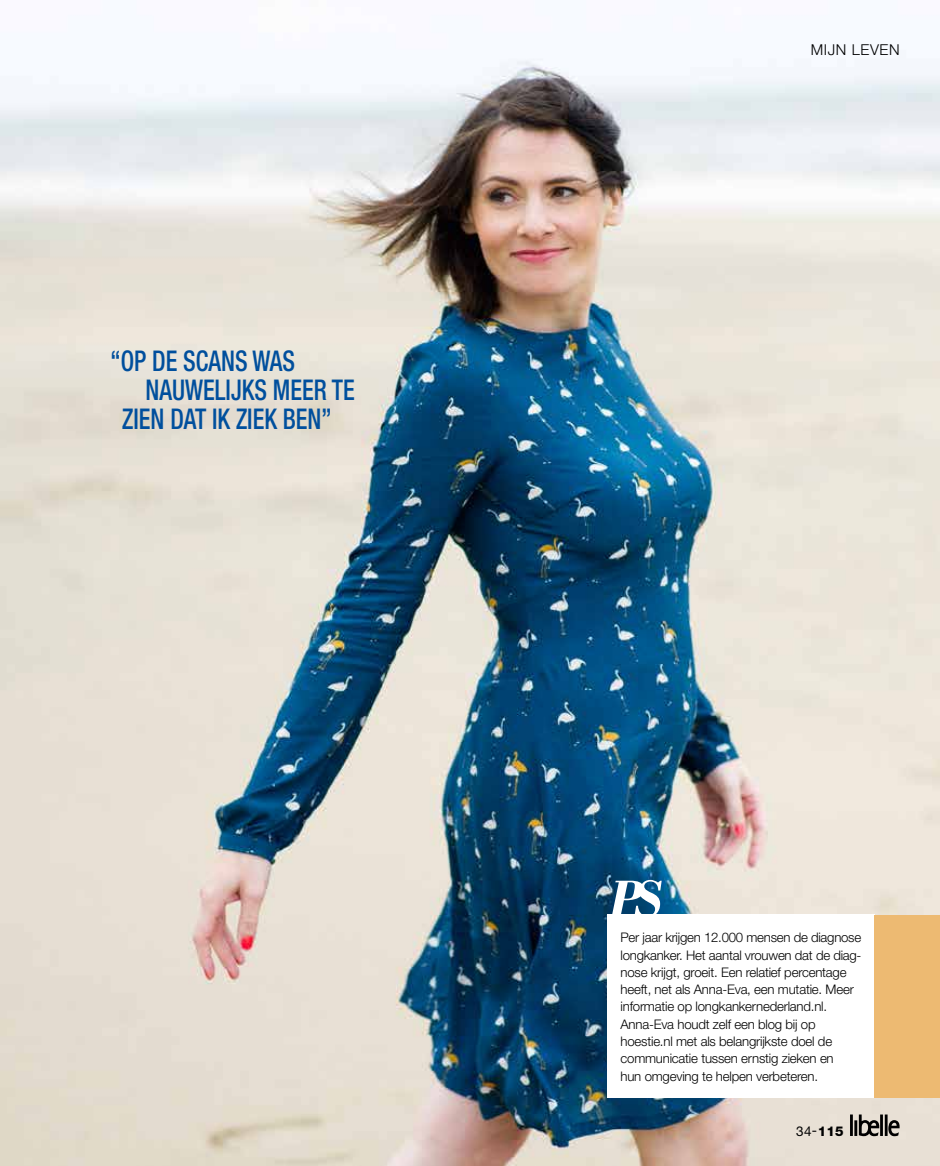
<style>
.page{position:relative;width:940px;height:1166px;background:#fff}
.page>*{position:absolute;margin:0;border:0;box-sizing:border-box;transform-origin:0 0}
.t1{font:italic 700 53.55px "Bodoni Std";color:#fff}
.t2{font:500 condensed 28.5px "Helvetica Neue LT Std";color:#004f9d;scale:.85 1}
.t3{font:300 15px "Helvetica Neue LT Std";letter-spacing:.04em;color:#000}
.t4{font:13.5px "Helvetica Neue LT Std";color:#000}
.t5{font:300 13.2px/17.2px "Helvetica Neue LT Std";letter-spacing:-.015em;color:#000}
.s1{font-weight:800}
</style>
<div class="page">
<img style="left:0;top:50px;width:940px;height:1115px">
<div style="left:608px;top:914px;width:267px;height:183px;background:#fff"></div>
<div style="left:875px;top:914px;width:65px;height:183px;background:#edba72"></div>
<svg style="left:850px;top:1114px;width:49px;height:21px"></svg>
<h2 class="t2" style="left:111px;top:344px;width:218px">‘‘OP DE SCANS WAS</h2>
<h2 class="t2" style="left:146px;top:373px;width:247px">NAUWELIJKS MEER TE</h2>
<h2 class="t2" style="left:122px;top:401px;width:248px">ZIEN DAT IK ZIEK BEN’’</h2>
<p class="t3" style="left:811px;top:41px;width:90px">MIJN LEVEN</p>
<h1 class="t1" style="left:608px;top:865px;width:57px">PS</h1>
<p class="t5" style="left:620px;top:928px;width:242px">Per jaar krijgen 12.000 mensen de diagnose longkanker. Het aantal vrouwen dat de diag&shy;nose krijgt, groeit. Een relatief percentage heeft, net als Anna-Eva, een mutatie. Meer informatie op longkankernederland.nl.<br>Anna-Eva houdt zelf een blog bij op hoestie.nl met als belangrijkste doel de communicatie tussen ernstig zieken en<br>hun omgeving te helpen verbeteren.</p>
<p class="t4" style="left:796px;top:1122px;width:49px">34-<span class="s1">115</span></p>
</div>
